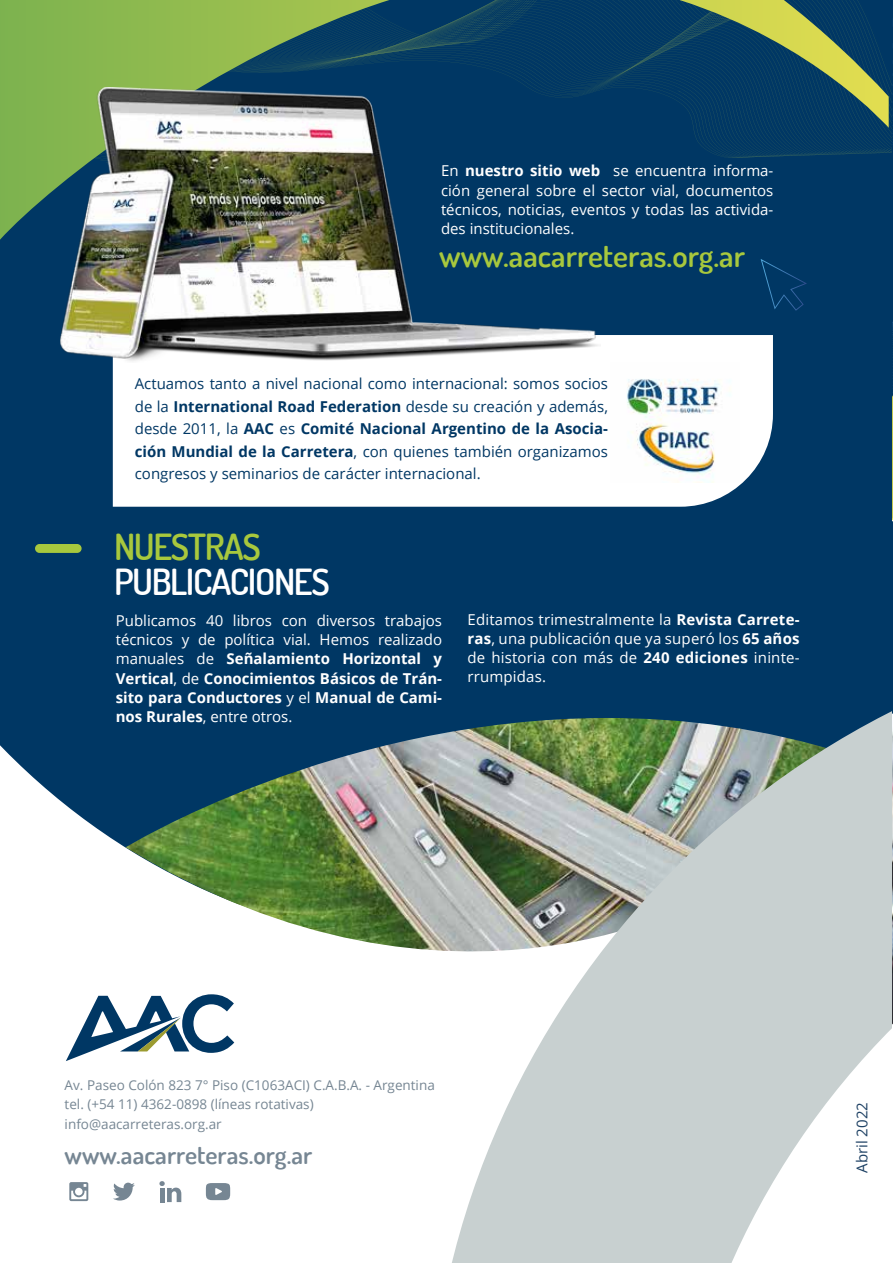
<style>
.page{position:relative;width:893px;height:1263px;background:#fff}
.page>*{position:absolute;margin:0;border:0;box-sizing:border-box;transform-origin:0 0}
.t1{font:600 36px "Dosis";letter-spacing:-.04em;color:#fff}
.t2{font:600 36px "Dosis";letter-spacing:-.04em;color:#a8c83d}
.t3{font:600 31.5px "Dosis";color:#a8c83d}
.t4{font:600 25.5px "Dosis";color:#768693}
.t5{font:15px/19.2px "Open Sans";color:#fff;text-align:justify}
.t6{font:15px/22.5px "Open Sans";color:#003764;text-align:justify}
.t7{font:15px "Open Sans";color:#1f4265}
.t8{font:13.5px/19.2px "Open Sans";color:#768693}
.s1{font-weight:700}
</style>
<div class="page">
<div style="left:0;top:170px;width:892px;height:678px;background:#003764"></div>
<img style="left:126px;top:718px;width:301px;height:325px">
<svg style="left:113px;top:335px;width:660px;height:172px"></svg>
<img style="left:892px;top:954px;width:1px;height:70px">
<svg style="left:892px;top:0;width:1px;height:954px"></svg>
<svg style="left:66px;top:994px;width:168px;height:67px"></svg>
<img style="left:427px;top:702px;width:465px;height:560px">
<svg style="left:665px;top:798px;width:227px;height:464px;fill:#c8d0d0"></svg>
<div style="left:35px;top:544px;width:47px;height:9px;background:#a8c83d;border-radius:4px"></div>
<svg style="left:0;top:0;width:889px;height:240px;background:#2e605d"></svg>
<img style="left:60px;top:87px;width:541px;height:275px">
<svg style="left:761px;top:259px;width:46px;height:52px;background:#043b69"></svg>
<svg style="left:159px;top:1181px;width:22px;height:21px"></svg>
<hr style="left:160px;top:1188px;width:4px;height:14px;background:#768693">
<svg style="left:113px;top:1183px;width:22px;height:17px"></svg>
<svg style="left:69px;top:1182px;width:19px;height:19px"></svg>
<svg style="left:206px;top:1183px;width:24px;height:17px"></svg>
<img style="left:611px;top:362px;width:128px;height:121px">
<p class="t5" style="left:441px;top:161px;width:334px">En <span class="s1">nuestro sitio web</span> se encuentra informa&shy;ción general sobre el sector vial, documentos técnicos, noticias, eventos y todas las activida&shy;des institucionales.</p>
<h2 class="t3" style="left:439px;top:234px;width:307px">www.aacarreteras.org.ar</h2>
<p class="t6" style="left:135px;top:372px;width:475px">Actuamos tanto a nivel nacional como internacional: somos socios de la <span class="s1">International Road Federation</span> desde su creación y además, desde 2011, la <span class="s1">AAC</span> es <span class="s1">Comité Nacional Argentino de la Asocia&shy;ción Mundial de la Carretera</span>, con quienes también organizamos congresos y seminarios de carácter internacional.</p>
<h1 class="t2" style="left:114px;top:523px;width:148px">NUESTRAS</h1>
<h1 class="t1" style="left:114px;top:558px;width:217px">PUBLICACIONES</h1>
<p class="t5" style="left:116px;top:611px;width:328px">Publicamos 40 libros con diversos trabajos técnicos y de política vial. Hemos realizado manuales de <span class="s1">Señalamiento Horizontal y Vertical</span>, de <span class="s1">Conocimientos Básicos de Trán&shy;sito para Conductores</span> y el <span class="s1">Manual de Cami&shy;nos Rurales</span>, entre otros.</p>
<p class="t5" style="left:468px;top:609px;width:334px">Editamos trimestralmente la <span class="s1">Revista Carrete&shy;ras</span>, una publicación que ya superó los <span class="s1">65 años </span>de historia con más de <span class="s1">240 ediciones</span> ininte&shy;rrumpidas.</p>
<p class="t8" style="left:65px;top:1075px;width:372px">Av. Paseo Colón 823 7° Piso (C1063ACI) C.A.B.A. - Argentina tel. (+54 11) 4362-0898 (líneas rotativas) info@aacarreteras.org.ar</p>
<h3 class="t4" style="left:65px;top:1138px;width:249px">www.aacarreteras.org.ar</h3>
<p class="t7" style="left:852px;top:1173px;width:72px;rotate:-90deg">Abril 2022</p>
</div>
